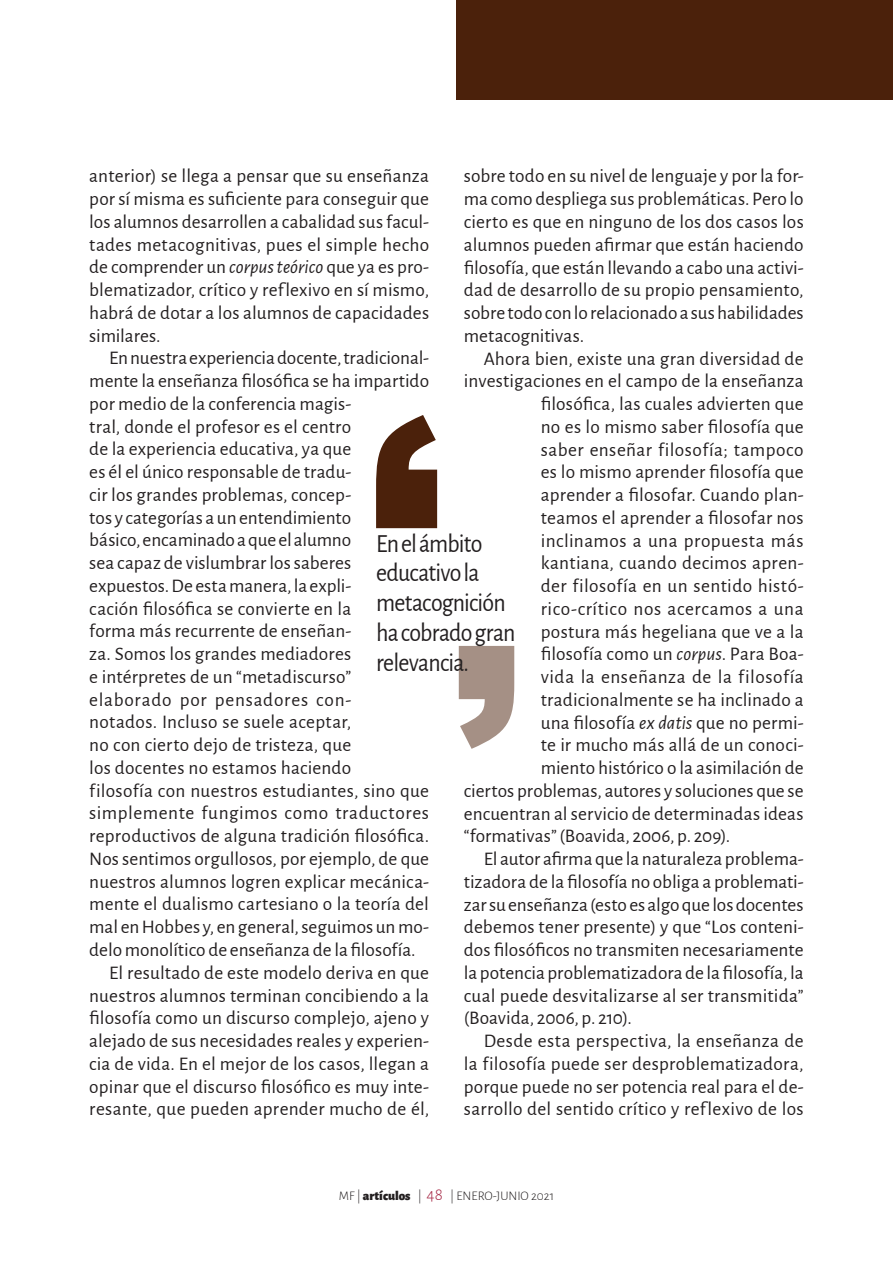
<style>
.page{position:relative;width:893px;height:1265px;background:#fff}
.page>*{position:absolute;margin:0;border:0;box-sizing:border-box;transform-origin:0 0}
.t1{font:26.25px/29.8px "Alegreya Sans";letter-spacing:-.035em;color:#231f20;scale:.91 1}
.t2{font:19.25px/22.8px "Alegreya Sans";letter-spacing:.01em;color:#231f20;text-align:justify}
.t3{font:19.25px "Alegreya Sans";letter-spacing:.03em;color:#231f20}
.t4{font:19.25px "Alegreya Sans";letter-spacing:-.01em;color:#231f20}
.t5{font:19.25px "Alegreya Sans";letter-spacing:.04em;color:#231f20}
.t6{font:300 13.12px "Alegreya Sans";color:#231f20}
.s1{font-style:italic}
.s2{font-weight:900}
.s3{font-size:17.5px;color:#a42442}
</style>
<div class="page">
<svg style="left:459px;top:646px;width:55px;height:103px"></svg>
<svg style="left:376px;top:415px;width:61px;height:113px"></svg>
<div style="left:456px;top:0;width:437px;height:99px;background:#4b210b"></div>
<p class="t2" style="left:89px;top:164px;width:341px">anterior) se llega a pensar que su enseñanza por sí misma es suficiente para conseguir que los alumnos desarrollen a cabalidad sus facul&shy;tades metacognitivas, pues el simple hecho de comprender un <span class="s1">corpus teórico</span> que ya es pro&shy;blematizador, crítico y reflexivo en sí mismo, habrá de dotar a los alumnos de capacidades similares.</p>
<p class="t2" style="left:109px;top:346px;width:321px">En nuestra experiencia docente, tradicional-</p>
<p class="t2" style="left:89px;top:369px;width:341px">mente la enseñanza filosófica se ha impartido</p>
<p class="t2" style="left:89px;top:391px;width:263px">por medio de la conferencia magis-</p>
<p class="t2" style="left:89px;top:414px;width:264px">tral, donde el profesor es el centro</p>
<p class="t2" style="left:89px;top:437px;width:263px">de la experiencia educativa, ya que</p>
<p class="t2" style="left:89px;top:460px;width:263px">es él el único responsable de tradu-</p>
<p class="t2" style="left:89px;top:482px;width:263px">cir los grandes problemas, concep-</p>
<p class="t2" style="left:89px;top:505px;width:263px">tos y categorías a un entendimiento</p>
<p class="t4" style="left:89px;top:527px;width:263px">básico, encaminado a que el alumno</p>
<p class="t2" style="left:89px;top:551px;width:263px">sea capaz de vislumbrar los saberes</p>
<p class="t2" style="left:89px;top:573px;width:263px">expuestos. De esta manera, la expli-</p>
<p class="t2" style="left:89px;top:596px;width:263px">cación filosófica se convierte en la</p>
<p class="t2" style="left:89px;top:619px;width:263px">forma más recurrente de enseñan-</p>
<p class="t2" style="left:89px;top:642px;width:263px">za. Somos los grandes mediadores</p>
<p class="t2" style="left:89px;top:664px;width:263px">e intérpretes de un “metadiscurso”</p>
<p class="t5" style="left:89px;top:686px;width:263px">elaborado por pensadores con-</p>
<p class="t2" style="left:89px;top:710px;width:263px">notados. Incluso se suele aceptar,</p>
<p class="t2" style="left:89px;top:733px;width:263px">no con cierto dejo de tristeza, que</p>
<p class="t2" style="left:89px;top:755px;width:263px">los docentes no estamos haciendo</p>
<p class="t2" style="left:89px;top:778px;width:341px">filosofía con nuestros estudiantes, sino que</p>
<p class="t3" style="left:89px;top:800px;width:341px">simplemente fungimos como traductores</p>
<p class="t2" style="left:89px;top:824px;width:341px">reproductivos de alguna tradición filosófica.</p>
<p class="t2" style="left:89px;top:846px;width:341px">Nos sentimos orgullosos, por ejemplo, de que</p>
<p class="t2" style="left:89px;top:869px;width:341px">nuestros alumnos logren explicar mecánica-</p>
<p class="t2" style="left:89px;top:892px;width:341px">mente el dualismo cartesiano o la teoría del</p>
<p class="t2" style="left:89px;top:915px;width:341px">mal en Hobbes y, en general, seguimos un mo-</p>
<p class="t2" style="left:89px;top:937px;width:328px">delo monolítico de enseñanza de la filosofía.</p>
<p class="t2" style="left:109px;top:960px;width:322px">El resultado de este modelo deriva en que</p>
<p class="t2" style="left:89px;top:983px;width:341px">nuestros alumnos terminan concibiendo a la</p>
<p class="t2" style="left:89px;top:1006px;width:341px">filosofía como un discurso complejo, ajeno y</p>
<p class="t2" style="left:89px;top:1028px;width:341px">alejado de sus necesidades reales y experien-</p>
<p class="t2" style="left:89px;top:1051px;width:341px">cia de vida. En el mejor de los casos, llegan a</p>
<p class="t2" style="left:89px;top:1074px;width:341px">opinar que el discurso filosófico es muy inte-</p>
<p class="t2" style="left:89px;top:1097px;width:341px">resante, que pueden aprender mucho de él,</p>
<p class="t2" style="left:464px;top:164px;width:341px">sobre todo en su nivel de lenguaje y por la for&shy;ma como despliega sus problemáticas. Pero lo cierto es que en ninguno de los dos casos los alumnos pueden afirmar que están haciendo filosofía, que están llevando a cabo una activi&shy;dad de desarrollo de su propio pensamiento, sobre todo con lo relacionado a sus habilidades metacognitivas.</p>
<p class="t2" style="left:484px;top:346px;width:321px">Ahora bien, existe una gran diversidad de</p>
<p class="t2" style="left:464px;top:369px;width:341px">investigaciones en el campo de la enseñanza</p>
<p class="t2" style="left:541px;top:391px;width:264px">filosófica, las cuales advierten que</p>
<p class="t2" style="left:541px;top:414px;width:264px">no es lo mismo saber filosofía que</p>
<p class="t2" style="left:541px;top:437px;width:264px">saber enseñar filosofía; tampoco</p>
<p class="t2" style="left:541px;top:460px;width:264px">es lo mismo aprender filosofía que</p>
<p class="t2" style="left:541px;top:482px;width:264px">aprender a filosofar. Cuando plan-</p>
<p class="t2" style="left:541px;top:505px;width:264px">teamos el aprender a filosofar nos</p>
<p class="t2" style="left:541px;top:528px;width:264px">inclinamos a una propuesta más</p>
<p class="t2" style="left:541px;top:551px;width:264px">kantiana, cuando decimos apren-</p>
<p class="t2" style="left:541px;top:573px;width:264px">der filosofía en un sentido histó-</p>
<p class="t3" style="left:541px;top:595px;width:264px">rico-crítico nos acercamos a una</p>
<p class="t2" style="left:541px;top:619px;width:264px">postura más hegeliana que ve a la</p>
<p class="t2" style="left:541px;top:642px;width:264px">filosofía como un <span class="s1">corpus</span>. Para Boa-</p>
<p class="t2" style="left:541px;top:664px;width:264px">vida la enseñanza de la filosofía</p>
<p class="t2" style="left:541px;top:687px;width:264px">tradicionalmente se ha inclinado a</p>
<p class="t2" style="left:541px;top:710px;width:264px">una filosofía <span class="s1">ex datis</span> que no permi-</p>
<p class="t2" style="left:541px;top:733px;width:264px">te ir mucho más allá de un conoci-</p>
<p class="t2" style="left:541px;top:755px;width:264px">miento histórico o la asimilación de</p>
<p class="t2" style="left:464px;top:778px;width:341px">ciertos problemas, autores y soluciones que se</p>
<p class="t2" style="left:464px;top:801px;width:341px">encuentran al servicio de determinadas ideas</p>
<p class="t2" style="left:464px;top:824px;width:268px">“formativas” (Boavida, 2006, p. 209).</p>
<p class="t2" style="left:484px;top:846px;width:321px">El autor afirma que la naturaleza problema-</p>
<p class="t2" style="left:464px;top:869px;width:341px">tizadora de la filosofía no obliga a problemati-</p>
<p class="t2" style="left:464px;top:892px;width:341px">zar su enseñanza (esto es algo que los docentes</p>
<p class="t2" style="left:464px;top:915px;width:341px">debemos tener presente) y que “Los conteni-</p>
<p class="t2" style="left:464px;top:938px;width:341px">dos filosóficos no transmiten necesariamente</p>
<p class="t2" style="left:464px;top:960px;width:341px">la potencia problematizadora de la filosofía, la</p>
<p class="t2" style="left:464px;top:983px;width:341px">cual puede desvitalizarse al ser transmitida”</p>
<p class="t2" style="left:464px;top:1006px;width:170px">(Boavida, 2006, p. 210).</p>
<p class="t2" style="left:484px;top:1029px;width:321px">Desde esta perspectiva, la enseñanza de</p>
<p class="t2" style="left:464px;top:1051px;width:341px">la filosofía puede ser desproblematizadora,</p>
<p class="t2" style="left:464px;top:1074px;width:341px">porque puede no ser potencia real para el de-</p>
<p class="t2" style="left:464px;top:1097px;width:341px">sarrollo del sentido crítico y reflexivo de los</p>
<h1 class="t1" style="left:376px;top:527px;width:155px">En el ámbito educativo la metacognición ha cobrado gran relevancia.</h1>
<p class="t6" style="left:339px;top:1187px;width:217px">MF | <span class="s2">artículos</span> | <span class="s3">48</span> | ENERO-JUNIO 2021</p>
</div>
